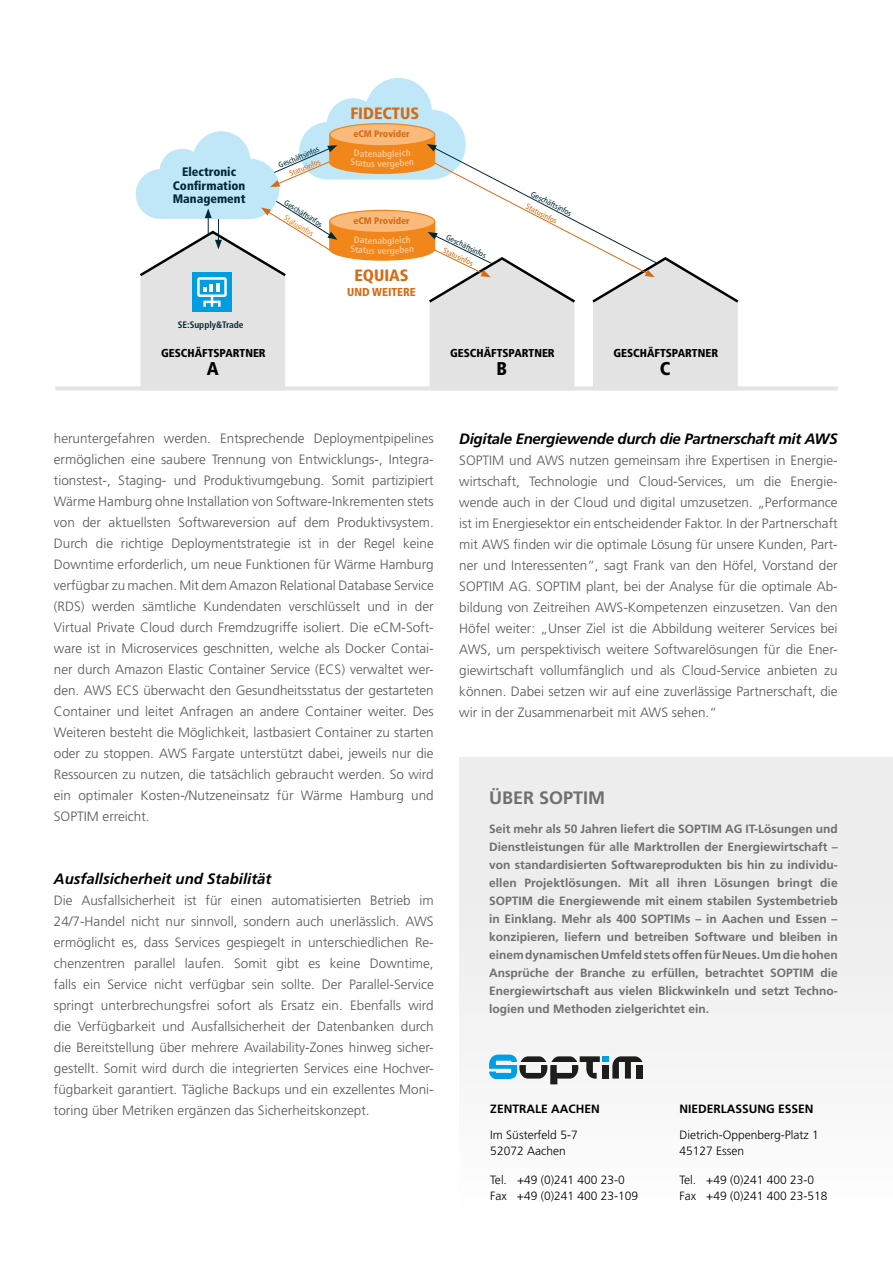
<style>
.page{position:relative;width:893px;height:1263px;background:#fff}
.page>*{position:absolute;margin:0;border:0;box-sizing:border-box;transform-origin:0 0}
.t1{font:900 condensed 18.45px "Frutiger LT Std";color:#000}
.t2{font:700 18px "Frutiger LT Std";color:#706f6f}
.t3{font:900 condensed 16.35px "Frutiger LT Std";color:#d56c15}
.t4{font:italic 700 15px "Frutiger LT Std";letter-spacing:-.02em;color:#000}
.t5{font:italic 700 15px "Frutiger LT Std";color:#000}
.t6{font:300 13.5px/21px "Frutiger LT Std";color:#575756;text-align:justify}
.t7{font:900 condensed 12.3px/13px "Frutiger LT Std";color:#002835;text-align:center}
.t8{font:700 12px/18px "Frutiger LT Std";color:#706f6f;text-align:justify}
.t9{font:300 12px/16.5px "Frutiger LT Std";color:#000}
.t10{font:700 12px "Frutiger LT Std";color:#000}
.t11{font:900 condensed 11.55px "Frutiger LT Std";color:#000}
.t12{font:900 condensed 11.55px "Frutiger LT Std";color:#d56c15}
.t13{font:700 condensed 9.45px/9.8px "Frutiger LT Std";color:#fbc691;text-align:center}
.t14{font:900 condensed 9.45px "Frutiger LT Std";color:#d56c15}
.t15{font:700 condensed 9.45px "Frutiger LT Std";color:#002835}
.t16{font:condensed 8.1px "Frutiger LT Std";color:#002835}
.t17{font:condensed 8.1px "Frutiger LT Std";color:#d56c15}
.t18{font:condensed 7.95px "Frutiger LT Std";color:#f1861a}
.t19{font:condensed 7.8px "Frutiger LT Std";color:#002835}
.t20{font:condensed 7.8px "Frutiger LT Std";color:#d56c15}
</style>
<div class="page">
<hr style="left:55px;top:386px;width:783px;height:4px;background:#e3e3e3">
<svg style="left:136px;top:78px;width:605px;height:309px"></svg>
<div style="left:459px;top:757px;width:434px;height:452px;background:#ededed"></div>
<svg style="left:612px;top:1056px;width:30px;height:22px"></svg>
<div style="left:602px;top:1065px;width:7px;height:13px;background:#1d1d1b"></div>
<div style="left:602px;top:1056px;width:7px;height:6px;background:#009ee2"></div>
<div style="left:637px;top:1065px;width:6px;height:13px;background:#1d1d1b"></div>
<svg style="left:489px;top:1054px;width:111px;height:30px"></svg>
<p class="t7" style="left:173px;top:166px;width:74px">Electronic<br>Confirmation<br>Management</p>
<p class="t19" style="left:277px;top:161px;width:45px;rotate:-23deg">Geschäftsinfos</p>
<p class="t20" style="left:288px;top:170px;width:34px;rotate:-23deg">Statusinfos</p>
<p class="t19" style="left:287px;top:198px;width:45px;rotate:32deg">Geschäftsinfos</p>
<p class="t18" style="left:287px;top:213px;width:35px;rotate:32deg">Statusinfos</p>
<p class="t15" style="left:178px;top:319px;width:67px">SE:Supply&amp;Trade</p>
<p class="t11" style="left:161px;top:346px;width:106px">GESCHÄFTSPARTNER</p>
<h1 class="t1" style="left:207px;top:357px;width:13px">A</h1>
<p class="t3" style="left:350px;top:103px;width:70px">FIDECTUS</p>
<p class="t14" style="left:353px;top:128px;width:58px">eCM Provider</p>
<p class="t13" style="left:350px;top:149px;width:65px">Datenabgleich<br>Status vergeben</p>
<p class="t14" style="left:353px;top:215px;width:58px">eCM Provider</p>
<p class="t13" style="left:350px;top:236px;width:65px">Datenabgleich<br>Status vergeben</p>
<p class="t3" style="left:354px;top:266px;width:56px">EQUIAS</p>
<p class="t12" style="left:347px;top:285px;width:70px">UND WEITERE</p>
<p class="t19" style="left:449px;top:233px;width:45px;rotate:26deg">Geschäftsinfos</p>
<p class="t20" style="left:446px;top:245px;width:34px;rotate:26deg">Statusinfos</p>
<p class="t16" style="left:533px;top:189px;width:46px;rotate:27deg">Geschäftsinfos</p>
<p class="t17" style="left:529px;top:202px;width:35px;rotate:27deg">Statusinfos</p>
<p class="t11" style="left:450px;top:346px;width:106px">GESCHÄFTSPARTNER</p>
<h1 class="t1" style="left:497px;top:357px;width:12px">B</h1>
<p class="t11" style="left:613px;top:346px;width:106px">GESCHÄFTSPARTNER</p>
<h1 class="t1" style="left:660px;top:357px;width:12px">C</h1>
<p class="t6" style="left:54px;top:428px;width:381px">heruntergefahren werden. Entsprechende Deploymentpipelines ermöglichen eine saubere Trennung von Entwicklungs-, Integra&shy;tionstest-, Staging- und Produktivumgebung. Somit partizipiert Wärme Hamburg ohne Installation von Software-Inkrementen stets von der aktuellsten Softwareversion auf dem Produktivsystem.<br>Durch die richtige Deploymentstrategie ist in der Regel keine Downtime erforderlich, um neue Funktionen für Wärme Hamburg verfügbar zu machen. Mit dem Amazon Relational Database Service (RDS) werden sämtliche Kundendaten verschlüsselt und in der Virtual Private Cloud durch Fremdzugriffe isoliert. Die eCM-Soft&shy;ware ist in Microservices geschnitten, welche als Docker Contai&shy;ner durch Amazon Elastic Container Service (ECS) verwaltet wer&shy;den. AWS ECS überwacht den Gesundheitsstatus der gestarteten Container und leitet Anfragen an andere Container weiter. Des Weiteren besteht die Möglichkeit, lastbasiert Container zu starten oder zu stoppen. AWS Fargate unterstützt dabei, jeweils nur die Ressourcen zu nutzen, die tatsächlich gebraucht werden. So wird ein optimaler Kosten-/Nutzeneinsatz für Wärme Hamburg und SOPTIM erreicht.</p>
<p class="t5" style="left:54px;top:870px;width:219px">Ausfallsicherheit und Stabilität</p>
<p class="t6" style="left:54px;top:890px;width:381px">Die Ausfallsicherheit ist für einen automatisierten Betrieb im 24/7-Handel nicht nur sinnvoll, sondern auch unerlässlich. AWS ermöglicht es, dass Services gespiegelt in unterschiedlichen Re&shy;chenzentren parallel laufen. Somit gibt es keine Downtime, falls ein Service nicht verfügbar sein sollte. Der Parallel-Service springt unterbrechungsfrei sofort als Ersatz ein. Ebenfalls wird die Verfügbarkeit und Ausfallsicherheit der Datenbanken durch die Bereitstellung über mehrere Availability-Zones hinweg sicher&shy;gestellt. Somit wird durch die integrierten Services eine Hochver&shy;fügbarkeit garantiert. Tägliche Backups und ein exzellentes Moni&shy;toring über Metriken ergänzen das Sicherheitskonzept.</p>
<p class="t4" style="left:459px;top:430px;width:380px">Digitale Energiewende durch die Partnerschaft mit AWS</p>
<p class="t6" style="left:459px;top:450px;width:380px">SOPTIM und AWS nutzen gemeinsam ihre Expertisen in Energie&shy;wirtschaft, Technologie und Cloud-Services, um die Energie&shy;wende auch in der Cloud und digital umzusetzen. „Performance ist im Energiesektor ein entscheidender Faktor. In der Partnerschaft mit AWS finden wir die optimale Lösung für unsere Kunden, Part&shy;ner und Interessenten“, sagt Frank van den Höfel, Vorstand der SOPTIM AG. SOPTIM plant, bei der Analyse für die optimale Ab&shy;bildung von Zeitreihen AWS-Kompetenzen einzusetzen. Van den Höfel weiter: „Unser Ziel ist die Abbildung weiterer Services bei AWS, um perspektivisch weitere Softwarelösungen für die Ener&shy;giewirtschaft vollumfänglich und als Cloud-Service anbieten zu können. Dabei setzen wir auf eine zuverlässige Partnerschaft, die wir in der Zusammenarbeit mit AWS sehen.“</p>
<h2 class="t2" style="left:489px;top:788px;width:118px">ÜBER SOPTIM</h2>
<p class="t8" style="left:489px;top:820px;width:350px">Seit mehr als 50 Jahren liefert die SOPTIM AG IT-Lösungen und Dienstleistungen für alle Marktrollen der Energiewirtschaft – von standardisierten Softwareprodukten bis hin zu individu&shy;ellen Projektlösungen. Mit all ihren Lösungen bringt die SOPTIM die Energiewende mit einem stabilen Systembetrieb in Einklang. Mehr als 400 SOPTIMs – in Aachen und Essen – konzipieren, liefern und betreiben Software und bleiben in einem dynamischen Umfeld stets offen für Neues. Um die hohen Ansprüche der Branche zu erfüllen, betrachtet SOPTIM die Energiewirtschaft aus vielen Blickwinkeln und setzt Techno&shy;logien und Methoden zielgerichtet ein.</p>
<p class="t10" style="left:490px;top:1102px;width:111px">ZENTRALE AACHEN</p>
<p class="t9" style="left:490px;top:1126px;width:89px">Im Süsterfeld 5-7<br>52072 Aachen</p>
<p class="t9" style="left:490px;top:1171px;width:149px">Tel. +49 (0)241 400 23-0<br>Fax +49 (0)241 400 23-109</p>
<p class="t10" style="left:679px;top:1102px;width:136px">NIEDERLASSUNG ESSEN</p>
<p class="t9" style="left:679px;top:1126px;width:141px">Dietrich-Oppenberg-Platz 1<br>45127 Essen</p>
<p class="t9" style="left:679px;top:1171px;width:149px">Tel. +49 (0)241 400 23-0<br>Fax +49 (0)241 400 23-518</p>
</div>
